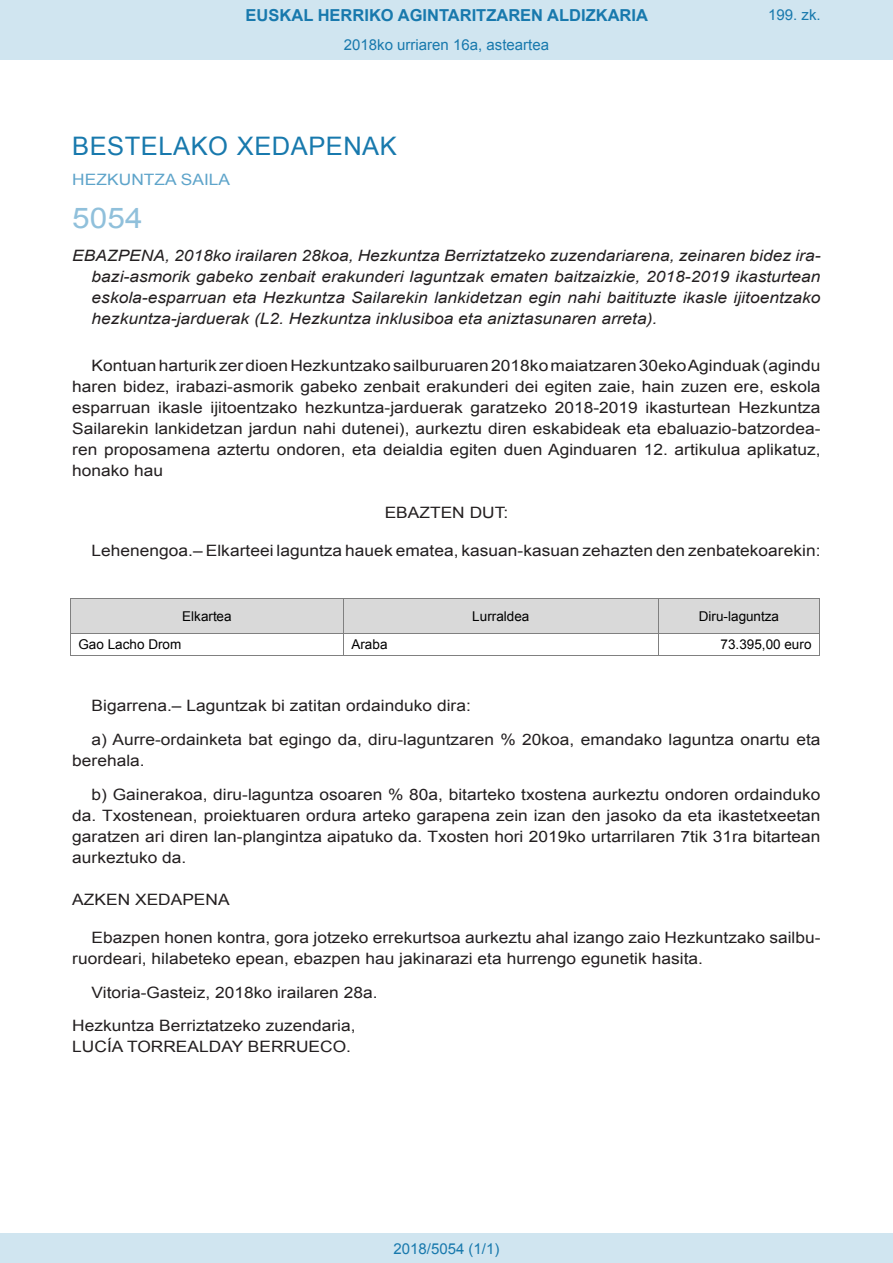
<style>
.page{position:relative;width:893px;height:1263px;background:#fff}
.page>*{position:absolute;margin:0;border:0;box-sizing:border-box;transform-origin:0 0}
.BOPVOrden{font:28.5px "Arial";color:#90c0db;scale:1.11 1}
.BOPVSeccion{font:25.5px "Arial";letter-spacing:.02em;color:#1879ad}
.t1{font:700 16.5px "Arial";color:#1879ad}
.BOPVDetalle{font:15.6px/21px "Arial";color:#231f20;text-align:justify;scale:1.11 1}
.BOPVTitulo{font:italic 15.6px/21px "Arial";color:#231f20;text-align:justify;scale:1.11 1}
.BOPVFirmaLugFec{font:15.6px "Arial";color:#231f20;scale:1.11 1}
.BOPVFirmaPuesto{font:15.6px "Arial";color:#231f20;scale:1.11 1}
.BOPVFirmaNombre{font:15.6px "Arial";color:#231f20;scale:1.11 1}
.BOPVOrganismo{font:15.6px "Arial";letter-spacing:.005em;color:#5ea4ca;scale:1.11 1}
.BOPVDisposicion{font:15.6px "Arial";color:#231f20;scale:1.11 1}
.BOPVClave{font:15.6px "Arial";color:#231f20;scale:1.11 1}
.Paginacion_Centro{font:15px "Arial";color:#1879ad}
.t2{font:13.5px "Arial";letter-spacing:.005em;color:#000}
</style>
<div class="page">
<div style="left:0;top:0;width:893px;height:60px;background:#d0e5f0"></div>
<div style="left:0;top:1233px;width:893px;height:30px;background:#d0e5f0"></div>
<div style="left:71px;top:599px;width:272px;height:34px;background:#d9d9d9"></div>
<div style="left:344px;top:599px;width:314px;height:34px;background:#d9d9d9"></div>
<div style="left:659px;top:599px;width:160px;height:34px;background:#d9d9d9"></div>
<hr style="left:71px;top:598px;width:272px;height:1px;background:#808080">
<hr style="left:344px;top:598px;width:314px;height:1px;background:#808080">
<hr style="left:659px;top:598px;width:160px;height:1px;background:#808080">
<hr style="left:70px;top:599px;width:1px;height:34px;background:#808080">
<hr style="left:343px;top:599px;width:1px;height:34px;background:#808080">
<hr style="left:658px;top:599px;width:1px;height:34px;background:#808080">
<hr style="left:819px;top:599px;width:1px;height:34px;background:#808080">
<hr style="left:71px;top:633px;width:272px;height:1px;background:#808080">
<hr style="left:344px;top:633px;width:314px;height:1px;background:#808080">
<hr style="left:659px;top:633px;width:160px;height:1px;background:#808080">
<svg style="left:70px;top:633px;width:1px;height:23px"></svg>
<hr style="left:71px;top:655px;width:272px;height:1px;background:#808080">
<svg style="left:343px;top:633px;width:1px;height:23px"></svg>
<hr style="left:344px;top:655px;width:314px;height:1px;background:#808080">
<svg style="left:658px;top:633px;width:1px;height:23px"></svg>
<hr style="left:659px;top:655px;width:160px;height:1px;background:#808080">
<svg style="left:819px;top:633px;width:1px;height:23px"></svg>
<p class="t1" style="left:246px;top:4px;width:404px">EUSKAL HERRIKO AGINTARITZAREN ALDIZKARIA</p>
<p class="Paginacion_Centro" style="left:344px;top:35px;width:207px">2018ko urriaren 16a, asteartea</p>
<p class="Paginacion_Centro" style="left:768px;top:5px;width:54px">199. zk.</p>
<p class="BOPVSeccion" style="left:72px;top:129px;width:326px">BESTELAKO XEDAPENAK</p>
<p class="BOPVOrganismo" style="left:72px;top:169px;width:144px">HEZKUNTZA SAILA</p>
<p class="BOPVOrden" style="left:72px;top:199px;width:65px">5054</p>
<p class="BOPVTitulo" style="left:92px;top:246px;width:658px;text-indent:-19px">EBAZPENA, 2018ko irailaren 28koa, Hezkuntza Berriztatzeko zuzendariarena, zeinaren bidez ira&shy;bazi-asmorik gabeko zenbait erakunderi laguntzak ematen baitzaizkie, 2018-2019 ikasturtean eskola-esparruan eta Hezkuntza Sailarekin lankidetzan egin nahi baitituzte ikasle ijitoentzako hezkuntza-jarduerak (L2. Hezkuntza inklusiboa eta aniztasunaren arreta).</p>
<p class="BOPVDetalle" style="left:72px;top:355px;width:676px;text-indent:19px">Kontuan harturik zer dioen Hezkuntzako sailburuaren 2018ko maiatzaren 30eko Aginduak (agindu haren bidez, irabazi-asmorik gabeko zenbait erakunderi dei egiten zaie, hain zuzen ere, eskola esparruan ikasle ijitoentzako hezkuntza-jarduerak garatzeko 2018-2019 ikasturtean Hezkuntza Sailarekin lankidetzan jardun nahi dutenei), aurkeztu diren eskabideak eta ebaluazio-batzordea&shy;ren proposamena aztertu ondoren, eta deialdia egiten duen Aginduaren 12. artikulua aplikatuz, honako hau</p>
<p class="BOPVClave" style="left:385px;top:503px;width:113px">EBAZTEN DUT:</p>
<p class="BOPVDetalle" style="left:92px;top:540px;width:658px">Lehenengoa.– Elkarteei laguntza hauek ematea, kasuan-kasuan zehazten den zenbatekoarekin:</p>
<p class="t2" style="left:182px;top:607px;width:51px">Elkartea</p>
<p class="t2" style="left:472px;top:607px;width:59px">Lurraldea</p>
<p class="t2" style="left:699px;top:607px;width:82px">Diru-laguntza</p>
<p class="t2" style="left:78px;top:635px;width:104px">Gao Lacho Drom</p>
<p class="t2" style="left:351px;top:635px;width:38px">Araba</p>
<p class="t2" style="left:720px;top:635px;width:92px">73.395,00 euro</p>
<p class="BOPVDetalle" style="left:92px;top:695px;width:343px">Bigarrena.– Laguntzak bi zatitan ordainduko dira:</p>
<p class="BOPVDetalle" style="left:72px;top:729px;width:676px;text-indent:19px">a) Aurre-ordainketa bat egingo da, diru-laguntzaren % 20koa, emandako laguntza onartu eta berehala.</p>
<p class="BOPVDetalle" style="left:72px;top:784px;width:676px;text-indent:19px">b) Gainerakoa, diru-laguntza osoaren % 80a, bitarteko txostena aurkeztu ondoren ordainduko da. Txostenean, proiektuaren ordura arteko garapena zein izan den jasoko da eta ikastetxeetan garatzen ari diren lan-plangintza aipatuko da. Txosten hori 2019ko urtarrilaren 7tik 31ra bitartean aurkeztuko da.</p>
<p class="BOPVDisposicion" style="left:72px;top:889px;width:143px">AZKEN XEDAPENA</p>
<p class="BOPVDetalle" style="left:72px;top:927px;width:676px;text-indent:19px">Ebazpen honen kontra, gora jotzeko errekurtsoa aurkeztu ahal izango zaio Hezkuntzako sailbu&shy;ruordeari, hilabeteko epean, ebazpen hau jakinarazi eta hurrengo egunetik hasita.</p>
<p class="BOPVFirmaLugFec" style="left:92px;top:982px;width:259px">Vitoria-Gasteiz, 2018ko irailaren 28a.</p>
<p class="BOPVFirmaPuesto" style="left:72px;top:1016px;width:257px">Hezkuntza Berriztatzeko zuzendaria,</p>
<p class="BOPVFirmaNombre" style="left:72px;top:1037px;width:253px">LUCÍA TORREALDAY BERRUECO.</p>
<p class="Paginacion_Centro" style="left:393px;top:1238px;width:107px">2018/5054 (1/1)</p>
</div>
